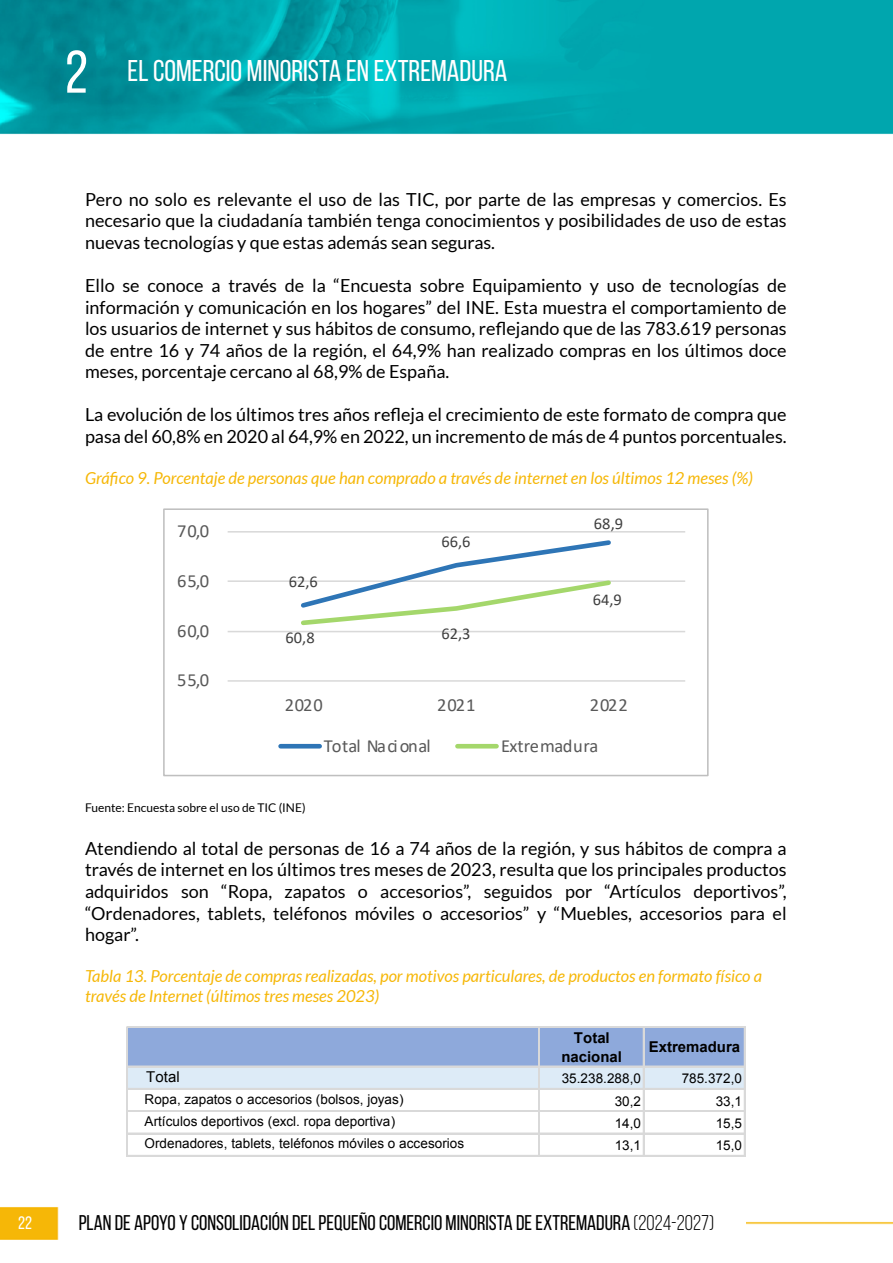
<style>
.page{position:relative;width:893px;height:1263px;background:#fff}
.page>*{position:absolute;margin:0;border:0;box-sizing:border-box;transform-origin:0 0}
.t1{font:30px "Bebas Neue";color:#fff}
.t2{font:21.3px "Bebas Neue";color:#000}
.t3{font:18.45px "Calibri";letter-spacing:.02em;color:#595959}
.t4{font:18.45px "Calibri";letter-spacing:-.035em;color:#595959}
.t5{font:18.45px "Calibri";letter-spacing:-.01em;color:#595959}
.t6{font:18px/21.6px "Lato";color:#000;text-align:justify}
.t7{font:18px "Bebas Neue";color:#fff}
.t8{font:italic 16.5px/19.8px "Lato";color:#f6b707}
.t9{font:16.5px "Calibri";color:#404040}
.t10{font:700 15px/19.2px "Arial";color:#000;text-align:center}
.t11{font:15px "Arial";color:#000}
.t12{font:13.5px/22.4px "Arial";letter-spacing:.005em;color:#000}
.t13{font:12px "Lato";color:#000}
.s1{font-size:60px}
.s2{font-style:inherit}
</style>
<div class="page">
<img style="left:0;top:0;width:893px;height:1240px">
<div style="left:79px;top:1209px;width:667px;height:26px;background:#fff"></div>
<div style="left:164px;top:509px;width:544px;height:266px;background:#fff"></div>
<hr style="left:228px;top:631px;width:457px;height:1px;background:#d9d9d9">
<hr style="left:228px;top:580px;width:457px;height:2px;background:#d9d9d9">
<hr style="left:228px;top:531px;width:457px;height:2px;background:#d9d9d9">
<hr style="left:228px;top:680px;width:457px;height:2px;background:#d9d9d9">
<svg style="left:298px;top:540px;width:316px;height:86px"></svg>
<hr style="left:281px;top:744px;width:39px;height:4px;background:#2e75b6">
<hr style="left:457px;top:744px;width:39px;height:4px;background:#a4d76b">
<div style="left:163px;top:508px;width:546px;height:268px;border:2px solid #bfbfbf"></div>
<div style="left:128px;top:1028px;width:617px;height:39px;background:#8ea9db"></div>
<div style="left:128px;top:1067px;width:617px;height:22px;background:#ddebf7"></div>
<hr style="left:126px;top:1027px;width:2px;height:129px;background:#d9d9d9">
<hr style="left:538px;top:1028px;width:2px;height:128px;background:#d9d9d9">
<hr style="left:643px;top:1028px;width:2px;height:128px;background:#d9d9d9">
<hr style="left:744px;top:1028px;width:2px;height:128px;background:#d9d9d9">
<hr style="left:128px;top:1026px;width:617px;height:1px;background:#d9d9d9">
<hr style="left:128px;top:1027px;width:618px;height:1px;background:#d9d9d9">
<hr style="left:128px;top:1066px;width:618px;height:1px;background:#d9d9d9">
<hr style="left:128px;top:1088px;width:618px;height:2px;background:#d9d9d9">
<hr style="left:128px;top:1110px;width:618px;height:2px;background:#d9d9d9">
<hr style="left:128px;top:1133px;width:618px;height:1px;background:#d9d9d9">
<hr style="left:128px;top:1155px;width:618px;height:1px;background:#d9d9d9">
<h1 class="t1" style="left:65px;top:55px;width:444px"><span class="s1">2</span> EL COMERCIO MINORISTA EN EXTREMADURA</h1>
<p class="t7" style="left:18px;top:1213px;width:15px">22</p>
<p class="t6" style="left:85px;top:188px;width:703px">Pero no solo es relevante el uso de las TIC, por parte de las empresas y comercios. Es necesario que la ciudadanía también tenga conocimientos y posibilidades de uso de estas nuevas tecnologías y que estas además sean seguras.</p>
<p class="t6" style="left:85px;top:274px;width:703px">Ello se conoce a través de la “Encuesta sobre Equipamiento y uso de tecnologías de información y comunicación en los hogares” del INE. Esta muestra el comportamiento de los usuarios de internet y sus hábitos de consumo, reflejando que de las 783.619 personas de entre 16 y 74 años de la región, el 64,9% han realizado compras en los últimos doce meses, porcentaje cercano al 68,9% de España.</p>
<p class="t6" style="left:85px;top:404px;width:703px">La evolución de los últimos tres años refleja el crecimiento de este formato de compra que pasa del 60,8% en 2020 al 64,9% en 2022, un incremento de más de 4 puntos porcentuales.</p>
<p class="t8" style="left:85px;top:468px;width:669px">Gráfico 9. Porcentaje de personas que han comprado a través de internet en los últimos 12 meses (%)</p>
<p class="t3" style="left:177px;top:518px;width:34px">70,0</p>
<p class="t3" style="left:177px;top:568px;width:34px">65,0</p>
<p class="t3" style="left:177px;top:618px;width:34px">60,0</p>
<p class="t3" style="left:177px;top:667px;width:34px">55,0</p>
<p class="t9" style="left:289px;top:570px;width:31px">62,6</p>
<p class="t9" style="left:441px;top:530px;width:31px">66,6</p>
<p class="t9" style="left:286px;top:626px;width:31px">60,8</p>
<p class="t9" style="left:441px;top:622px;width:31px">62,3</p>
<p class="t9" style="left:594px;top:512px;width:31px">68,9</p>
<p class="t9" style="left:593px;top:588px;width:31px">64,9</p>
<p class="t3" style="left:285px;top:692px;width:40px">2020</p>
<p class="t3" style="left:437px;top:692px;width:40px">2021</p>
<p class="t3" style="left:590px;top:692px;width:40px">2022</p>
<p class="t4" style="left:324px;top:733px;width:109px">Total Nacional</p>
<p class="t5" style="left:501px;top:733px;width:99px">Extremadura</p>
<p class="t13" style="left:85px;top:801px;width:222px">Fuente: Encuesta sobre el uso de TIC (INE)</p>
<p class="t6" style="left:85px;top:837px;width:703px">Atendiendo al total de personas de 16 a 74 años de la región, y sus hábitos de compra a través de internet en los últimos tres meses de 2023, resulta que los principales productos adquiridos son “Ropa, zapatos o accesorios”, seguidos por “Artículos deportivos”, “Ordenadores, tablets, teléfonos móviles o accesorios” y “Muebles, accesorios para el hogar”.</p>
<p class="t8" style="left:85px;top:967px;width:678px">Tabla 13. Porcentaje de compras realizadas, por motivos particulares, de productos en formato físico a través de Internet (últimos tres meses 2023)</p>
<p class="t10" style="left:561px;top:1028px;width:62px">Total nacional</p>
<p class="t10" style="left:649px;top:1037px;width:93px">Extremadura</p>
<p class="t11" style="left:146px;top:1066px;width:35px">Total</p>
<p class="t12" style="left:562px;top:1068px;width:81px">35.238.288,0</p>
<p class="t12" style="left:682px;top:1068px;width:62px">785.372,0</p>
<p class="t12" style="left:145px;top:1088px;width:260px">Ropa, zapatos o accesorios (bolsos, joyas)</p>
<p class="t12" style="left:615px;top:1090px;width:28px">30,2</p>
<p class="t12" style="left:716px;top:1090px;width:28px">33,1</p>
<p class="t12" style="left:145px;top:1110px;width:252px">Artículos deportivos (excl. ropa deportiva)</p>
<p class="t12" style="left:615px;top:1112px;width:28px">14,0</p>
<p class="t12" style="left:716px;top:1112px;width:28px">15,5</p>
<p class="t12" style="left:145px;top:1132px;width:321px">Ordenadores, tablets, teléfonos móviles o accesorios</p>
<p class="t12" style="left:615px;top:1134px;width:28px">13,1</p>
<p class="t12" style="left:716px;top:1134px;width:28px">15,0</p>
<p class="t12" style="left:145px;top:1199px;width:374px">Entregas de restaurantes, de comida rápida, serv. de catering</p>
<p class="t12" style="left:615px;top:1201px;width:28px">16,1<br>14,8</p>
<p class="t2" style="left:79px;top:1211px;width:637px">PLAN DE APOYO Y CONSOLIDACIÓN DEL PEQUEÑO COMERCIO MINORISTA DE EXTREMADURA <span class="s2">(2024-2027)</span></p>
</div>
